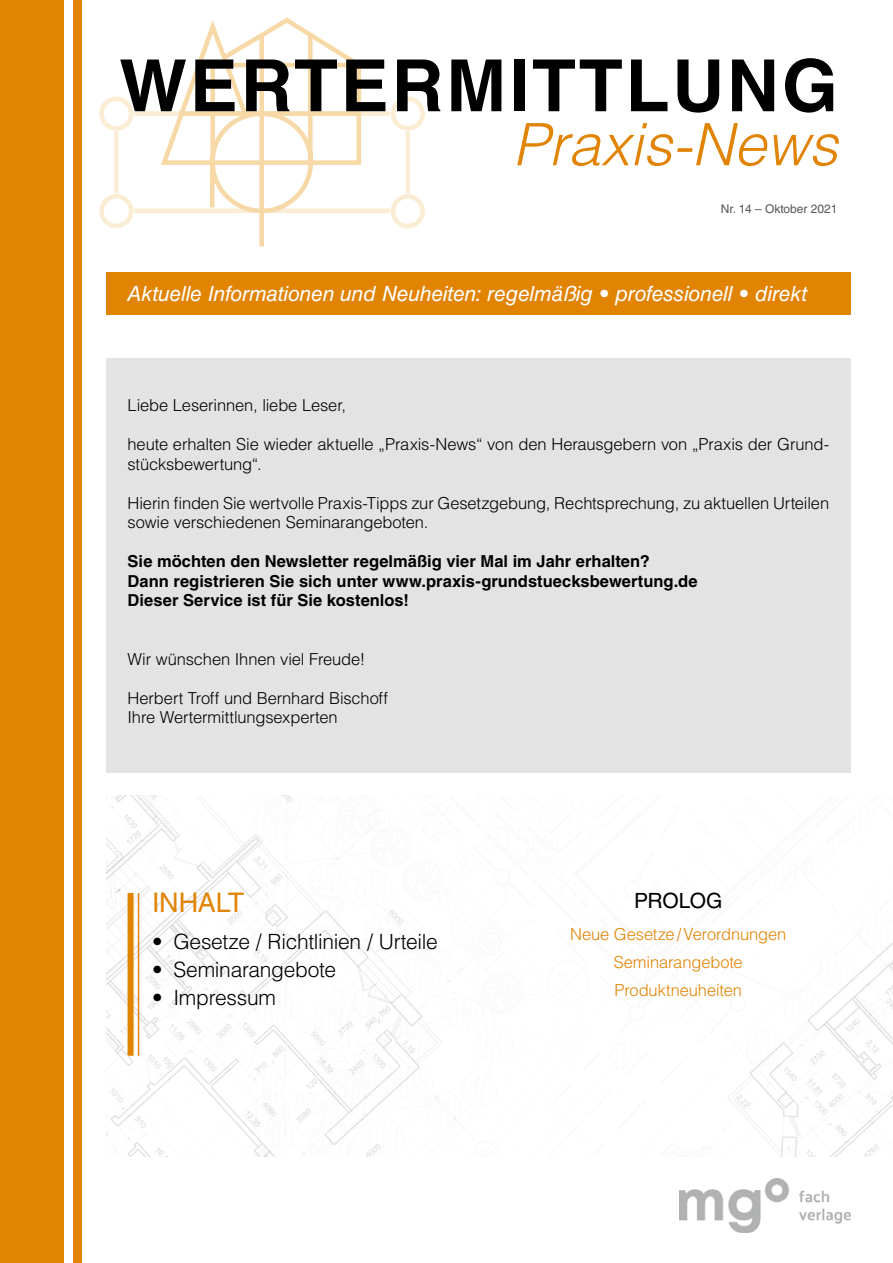
<style>
.page{position:relative;width:893px;height:1263px;background:#fff}
.page>*{position:absolute;margin:0;border:0;box-sizing:border-box;transform-origin:0 0}
.t1{font:700 72px "Helvetica LT Std";letter-spacing:.04em;color:#000}
.t2{font:italic 300 58.5px "Helvetica LT Std";color:#e18404}
.t3{font:27px "Helvetica LT Std";letter-spacing:-.01em;color:#e18404}
.t4{font:italic 21px "Helvetica LT Std";letter-spacing:-.005em;color:#fff}
.t5{font:300 21px "Helvetica LT Std";letter-spacing:-.015em;color:#000}
.t6{font:21px "Helvetica LT Std";letter-spacing:-.01em;color:#000}
.t7{font:300 16.5px/19.5px "Helvetica LT Std";letter-spacing:-.01em;color:#000}
.t8{font:700 16.5px/19.5px "Helvetica LT Std";color:#000}
.t9{font:300 16.5px/28px "Helvetica LT Std";letter-spacing:-.005em;color:#e18404;text-align:center}
.t10{font:12px "Helvetica LT Std";color:#565656}
</style>
<div class="page">
<div style="left:73px;top:0;width:9px;height:1263px;background:#e18404"></div>
<div style="left:0;top:0;width:64px;height:1263px;background:#e18404"></div>
<img style="left:679px;top:1178px;width:171px;height:55px">
<img style="left:106px;top:795px;width:787px;height:362px">
<svg style="left:99px;top:96px;width:326px;height:133px"></svg>
<svg style="left:158px;top:17px;width:205px;height:230px"></svg>
<div style="left:106px;top:358px;width:744px;height:415px;background:#e3e3e3"></div>
<hr style="left:138px;top:893px;width:1px;height:163px;background:#e18404">
<div style="left:128px;top:893px;width:6px;height:163px;background:#e18404"></div>
<div style="left:106px;top:272px;width:744px;height:43px;background:#e18404"></div>
<h1 class="t1" style="left:119px;top:42px;width:720px">WERTERMITTLUNG</h1>
<h2 class="t2" style="left:513px;top:108px;width:326px">Praxis-News</h2>
<p class="t10" style="left:721px;top:202px;width:118px">Nr. 14 – Oktober 2021</p>
<p class="t4" style="left:128px;top:281px;width:681px">Aktuelle Informationen und Neuheiten: regelmäßig • professionell • direkt</p>
<p class="t7" style="left:128px;top:395px;width:220px">Liebe Leserinnen, liebe Leser,</p>
<p class="t7" style="left:128px;top:434px;width:703px">heute erhalten Sie wieder aktuelle „Praxis-News“ von den Herausgebern von „Praxis der Grund&shy;stücksbewertung“.</p>
<p class="t7" style="left:128px;top:493px;width:703px">Hierin finden Sie wertvolle Praxis-Tipps zur Gesetzgebung, Rechtsprechung, zu aktuellen Urteilen sowie verschiedenen Seminarangeboten.</p>
<p class="t8" style="left:128px;top:551px;width:572px">Sie möchten den Newsletter regelmäßig vier Mal im Jahr erhalten?<br>Dann registrieren Sie sich unter www.praxis-grundstuecksbewertung.de<br>Dieser Service ist für Sie kostenlos!</p>
<p class="t7" style="left:128px;top:649px;width:239px">Wir wünschen Ihnen viel Freude!</p>
<p class="t7" style="left:128px;top:688px;width:262px">Herbert Troff und Bernhard Bischoff<br>Ihre Wertermittlungsexperten</p>
<h3 class="t3" style="left:152px;top:887px;width:94px">INHALT</h3>
<p class="t5" style="left:152px;top:928px;width:287px">• Gesetze / Richtlinien / Urteile</p>
<p class="t5" style="left:152px;top:956px;width:186px">• Seminarangebote</p>
<p class="t5" style="left:152px;top:984px;width:125px">• Impressum</p>
<p class="t6" style="left:634px;top:888px;width:90px">PROLOG</p>
<p class="t9" style="left:570px;top:920px;width:218px">Neue Gesetze/Verordnungen<br>Seminarangebote<br>Produktneuheiten</p>
</div>
